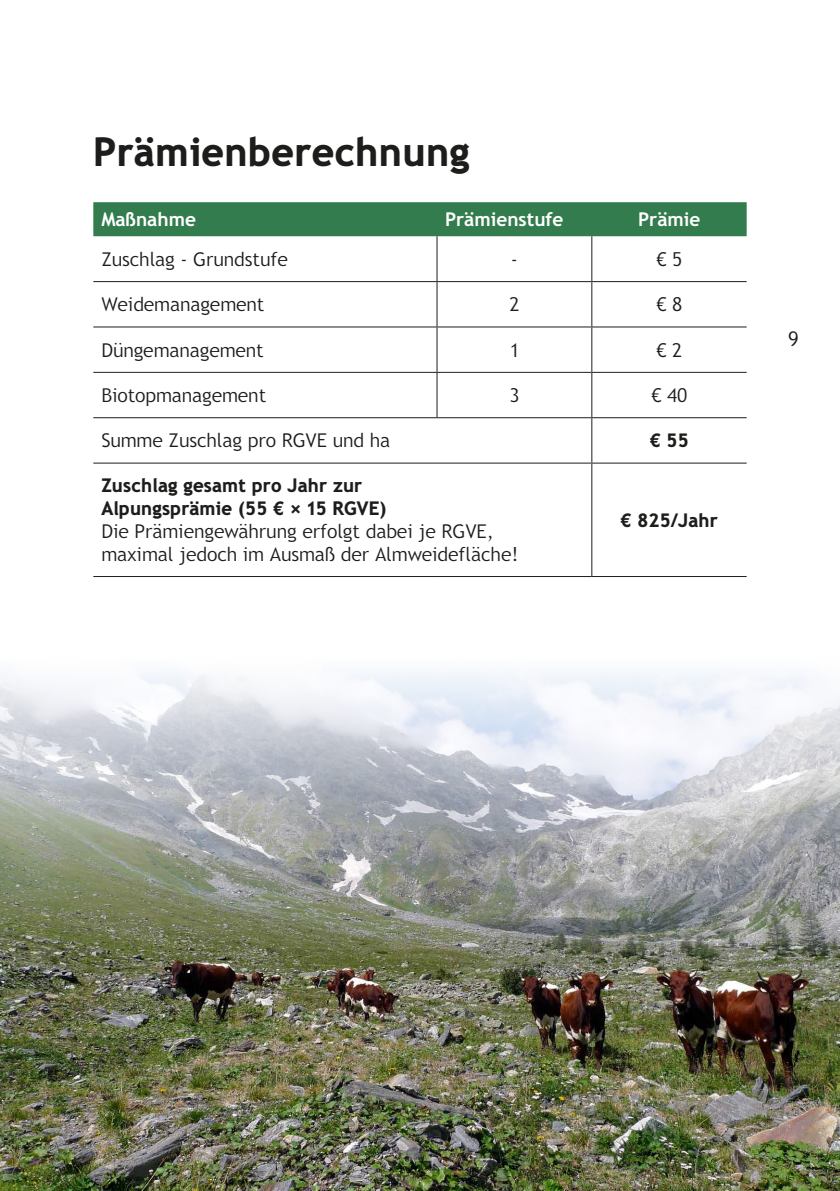
<style>
.page{position:relative;width:840px;height:1191px;background:#fff}
.page>*{position:absolute;margin:0;border:0;box-sizing:border-box;transform-origin:0 0}
.t1{font:900 40px "Trebuchet SBG2";color:#1d1d1b}
.t2{font:300 20px "Trebuchet SBG2";color:#1d1d1b}
.t3{font:300 19px/23px "Trebuchet SBG2";color:#1d1d1b}
.t4{font:900 19px/23px "Trebuchet SBG2";color:#1d1d1b}
.t5{font:700 19px "Trebuchet SBG2";color:#fff}
</style>
<div class="page">
<div style="left:93px;top:202px;width:653px;height:34px;background:#337c4e"></div>
<hr style="left:436px;top:236px;width:1px;height:45px;background:#1d1d1b">
<hr style="left:591px;top:236px;width:1px;height:45px;background:#1d1d1b">
<hr style="left:93px;top:281px;width:344px;height:1px;background:#1d1d1b">
<hr style="left:437px;top:281px;width:154px;height:1px;background:#1d1d1b">
<hr style="left:436px;top:282px;width:1px;height:44px;background:#1d1d1b">
<hr style="left:591px;top:281px;width:155px;height:1px;background:#1d1d1b">
<hr style="left:591px;top:282px;width:1px;height:44px;background:#1d1d1b">
<hr style="left:93px;top:326px;width:344px;height:1px;background:#1d1d1b">
<hr style="left:437px;top:326px;width:154px;height:1px;background:#1d1d1b">
<hr style="left:436px;top:327px;width:1px;height:45px;background:#1d1d1b">
<hr style="left:591px;top:326px;width:155px;height:1px;background:#1d1d1b">
<hr style="left:591px;top:327px;width:1px;height:45px;background:#1d1d1b">
<hr style="left:93px;top:372px;width:344px;height:1px;background:#1d1d1b">
<hr style="left:437px;top:372px;width:154px;height:1px;background:#1d1d1b">
<hr style="left:436px;top:373px;width:1px;height:44px;background:#1d1d1b">
<hr style="left:591px;top:372px;width:155px;height:1px;background:#1d1d1b">
<hr style="left:591px;top:373px;width:1px;height:44px;background:#1d1d1b">
<hr style="left:93px;top:417px;width:344px;height:1px;background:#1d1d1b">
<hr style="left:437px;top:417px;width:154px;height:1px;background:#1d1d1b">
<hr style="left:591px;top:417px;width:155px;height:1px;background:#1d1d1b">
<hr style="left:591px;top:418px;width:1px;height:44px;background:#1d1d1b">
<hr style="left:93px;top:462px;width:344px;height:1px;background:#1d1d1b">
<hr style="left:437px;top:462px;width:154px;height:1px;background:#1d1d1b">
<hr style="left:591px;top:462px;width:155px;height:1px;background:#1d1d1b">
<hr style="left:591px;top:463px;width:1px;height:113px;background:#1d1d1b">
<hr style="left:93px;top:576px;width:344px;height:1px;background:#1d1d1b">
<hr style="left:437px;top:576px;width:154px;height:1px;background:#1d1d1b">
<hr style="left:591px;top:576px;width:155px;height:1px;background:#1d1d1b">
<img style="left:0;top:673px;width:839px;height:518px">
<h1 class="t1" style="left:93px;top:127px;width:378px">Prämienberechnung</h1>
<p class="t5" style="left:101px;top:208px;width:96px">Maßnahme</p>
<p class="t5" style="left:445px;top:208px;width:120px">Prämienstufe</p>
<p class="t5" style="left:637px;top:208px;width:64px">Prämie</p>
<p class="t3" style="left:101px;top:248px;width:188px">Zuschlag - Grundstufe</p>
<p class="t3" style="left:510px;top:248px;width:5px">-</p>
<p class="t3" style="left:656px;top:248px;width:27px">€ 5</p>
<p class="t3" style="left:101px;top:293px;width:164px">Weidemanagement</p>
<p class="t3" style="left:509px;top:293px;width:11px">2</p>
<p class="t3" style="left:656px;top:293px;width:27px">€ 8</p>
<p class="t3" style="left:101px;top:338px;width:164px">Düngemanagement</p>
<p class="t3" style="left:510px;top:338px;width:9px">1</p>
<p class="t3" style="left:656px;top:338px;width:27px">€ 2</p>
<p class="t3" style="left:101px;top:384px;width:166px">Biotopmanagement</p>
<p class="t3" style="left:509px;top:384px;width:11px">3</p>
<p class="t3" style="left:651px;top:384px;width:37px">€ 40</p>
<p class="t3" style="left:101px;top:429px;width:290px">Summe Zuschlag pro RGVE und ha</p>
<p class="t4" style="left:649px;top:429px;width:41px">€ 55</p>
<p class="t4" style="left:101px;top:474px;width:286px">Zuschlag gesamt pro Jahr zur<br>Alpungsprämie (55 € × 15 RGVE)</p>
<p class="t3" style="left:101px;top:520px;width:418px">Die Prämiengewährung erfolgt dabei je RGVE, maximal jedoch im Ausmaß der Almweidefläche!</p>
<p class="t4" style="left:620px;top:509px;width:99px">€ 825/Jahr</p>
<p class="t2" style="left:787px;top:326px;width:12px">9</p>
</div>
